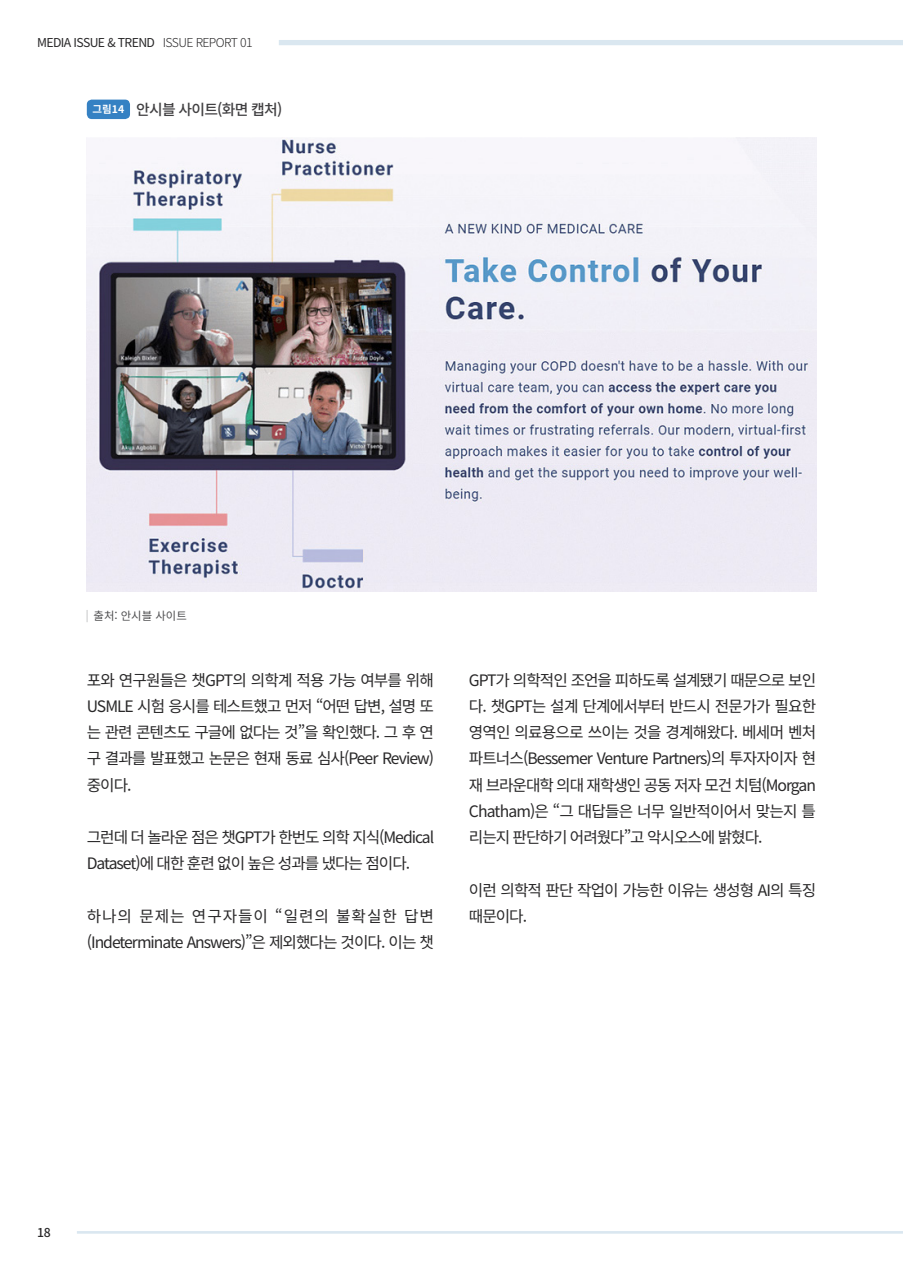
<style>
.page{position:relative;width:903px;height:1275px;background:#fff}
.page>*{position:absolute;margin:0;border:0;box-sizing:border-box;transform-origin:0 0}
.t1{font:15.75px/26.2px "Noto Sans CJ Kkr";letter-spacing:-.065em;color:#292829}
.t2{font:500 14.88px "Noto Sans KR";letter-spacing:-.05em;color:#414042}
.t3{font:12.25px "Noto Sans CJ Kkr";letter-spacing:-.05em;color:#292829}
.t4{font:500 12.25px "Noto Sans CJ Kkr";color:#292829}
.t5{font:11.38px "Noto Sans CJ Kkr";color:#4d4d4f}
.s1{font-weight:300}
.s2{font-weight:700;font-size:10.5px;color:#fff}
</style>
<div class="page">
<div style="left:279px;top:40px;width:624px;height:5px;background:#dae7f0"></div>
<div style="left:87px;top:100px;width:43px;height:19px;background:#3581c3;border-radius:5px"></div>
<img style="left:87px;top:138px;width:729px;height:453px">
<svg style="left:87px;top:610px;width:1px;height:12px"></svg>
<hr style="left:77px;top:1231px;width:826px;height:3px;background:#dae7f0">
<p class="t3" style="left:37px;top:36px;width:217px">MEDIA ISSUE &amp; TREND <span class="s1">ISSUE REPORT 01</span></p>
<p class="t2" style="left:93px;top:101px;width:191px"><span class="s2">그림14</span> 안시블 사이트(화면 캡처)</p>
<p class="t5" style="left:94px;top:610px;width:95px">출처: 안시블 사이트</p>
<p class="t1" style="left:87px;top:667px;width:349px;text-align:justify">포와 연구원들은 챗GPT의 의학계 적용 가능 여부를 위해 USMLE 시험 응시를 테스트했고 먼저 “어떤 답변, 설명 또 는 관련 콘텐츠도 구글에 없다는 것”을 확인했다. 그 후 연 구 결과를 발표했고 논문은 현재 동료 심사(Peer Review) 중이다.</p>
<p class="t1" style="left:87px;top:825px;width:349px">그런데 더 놀라운 점은 챗GPT가 한번도 의학 지식(Medical<br>Dataset)에 대한 훈련 없이 높은 성과를 냈다는 점이다.</p>
<p class="t1" style="left:87px;top:903px;width:349px">하나의 문제는 연구자들이 “일련의 불확실한 답변 (Indeterminate Answers)”은 제외했다는 것이다. 이는 챗</p>
<p class="t1" style="left:469px;top:667px;width:349px;text-align:justify">GPT가 의학적인 조언을 피하도록 설계됐기 때문으로 보인 다. 챗GPT는 설계 단계에서부터 반드시 전문가가 필요한 영역인 의료용으로 쓰이는 것을 경계해왔다. 베세머 벤처 파트너스(Bessemer Venture Partners)의 투자자이자 현 재 브라운대학 의대 재학생인 공동 저자 모건 치텀(Morgan Chatham)은 “그 대답들은 너무 일반적이어서 맞는지 틀 리는지 판단하기 어려웠다”고 악시오스에 밝혔다.</p>
<p class="t1" style="left:469px;top:877px;width:349px">이런 의학적 판단 작업이 가능한 이유는 생성형 AI의 특징 때문이다.</p>
<p class="t4" style="left:37px;top:1226px;width:15px">18</p>
</div>
